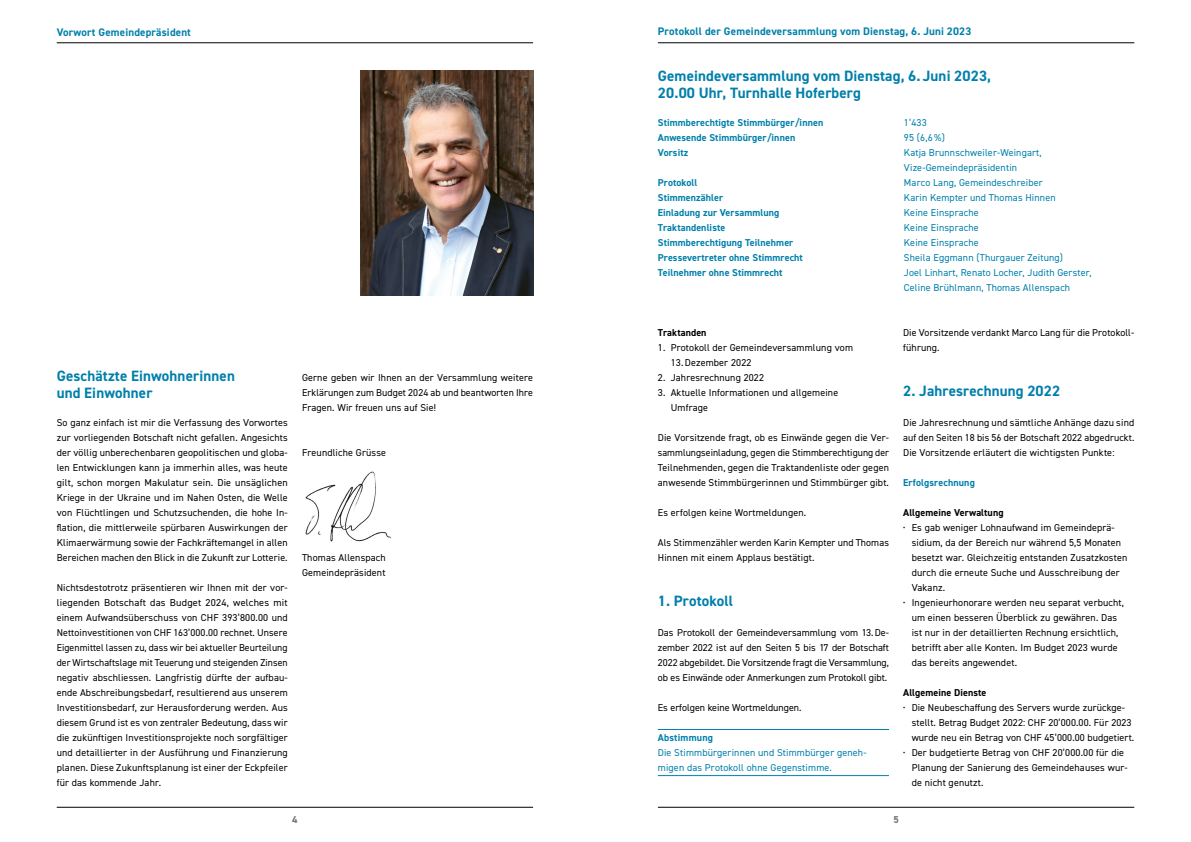
<style>
.page{position:relative;width:1191px;height:842px;background:#fff}
.page>*{position:absolute;margin:0;border:0;box-sizing:border-box;transform-origin:0 0}
.t1{font:700 15px/17px "DIN2014";letter-spacing:.01em;color:#0080ab}
.t2{font:700 11px "DIN2014";letter-spacing:.02em;color:#0080ab}
.t3{font:10px/15px "DIN2014";letter-spacing:.015em;color:#000;text-align:justify}
.t4{font:10px/15px "DIN2014";letter-spacing:.015em;color:#0080ab}
.t5{font:700 10px "DIN2014";letter-spacing:.01em;color:#0080ab}
.t6{font:700 10px "DIN2014";letter-spacing:.01em;color:#000}
.t7{font:700 10px "DIN2014";color:#77756f}
.s1{font-weight:600}
</style>
<div class="page">
<hr style="left:57px;top:807px;width:476px;height:1px;background:#000">
<hr style="left:57px;top:43px;width:476px;height:1px;background:#000">
<hr style="left:658px;top:43px;width:476px;height:1px;background:#000">
<hr style="left:658px;top:807px;width:476px;height:1px;background:#000">
<img style="left:360px;top:70px;width:173px;height:225px">
<hr style="left:658px;top:729px;width:231px;height:1px;background:#0080ab">
<hr style="left:658px;top:775px;width:231px;height:1px;background:#0080ab">
<img style="left:305px;top:471px;width:87px;height:71px">
<p class="t2" style="left:57px;top:25px;width:136px">Vorwort Gemeindepräsident</p>
<p class="t2" style="left:658px;top:24px;width:315px">Protokoll der Gemeindeversammlung vom Dienstag, 6. Juni 2023</p>
<h1 class="t1" style="left:658px;top:67px;width:335px">Gemeindeversammlung vom Dienstag, 6. Juni 2023,<br>20.00 Uhr, Turnhalle Hoferberg</h1>
<p class="t5" style="left:658px;top:116px;width:167px">Stimmberechtigte Stimmbürger/innen</p>
<p class="t4" style="left:904px;top:115px;width:24px">1’433</p>
<p class="t5" style="left:658px;top:131px;width:139px">Anwesende Stimmbürger/innen</p>
<p class="t4" style="left:904px;top:130px;width:42px">95 (6,6 %)</p>
<p class="t5" style="left:658px;top:146px;width:32px">Vorsitz</p>
<p class="t4" style="left:904px;top:145px;width:139px">Katja Brunnschweiler-Weingart,<br>Vize-Gemeindepräsidentin</p>
<p class="t5" style="left:658px;top:176px;width:41px">Protokoll</p>
<p class="t4" style="left:904px;top:175px;width:140px">Marco Lang, Gemeindeschreiber</p>
<p class="t5" style="left:658px;top:191px;width:67px">Stimmenzähler</p>
<p class="t4" style="left:904px;top:190px;width:153px">Karin Kempter und Thomas Hinnen</p>
<p class="t5" style="left:658px;top:206px;width:123px">Einladung zur Versammlung</p>
<p class="t4" style="left:904px;top:205px;width:76px">Keine Einsprache</p>
<p class="t5" style="left:658px;top:221px;width:69px">Traktandenliste</p>
<p class="t4" style="left:904px;top:220px;width:76px">Keine Einsprache</p>
<p class="t5" style="left:658px;top:236px;width:137px">Stimmberechtigung Teilnehmer</p>
<p class="t4" style="left:904px;top:235px;width:76px">Keine Einsprache</p>
<p class="t5" style="left:658px;top:251px;width:146px">Pressevertreter ohne Stimmrecht</p>
<p class="t4" style="left:904px;top:250px;width:161px">Sheila Eggmann (Thurgauer Zeitung)</p>
<p class="t5" style="left:658px;top:266px;width:126px">Teilnehmer ohne Stimmrecht</p>
<p class="t4" style="left:904px;top:265px;width:189px">Joel Linhart, Renato Locher, Judith Gerster,<br>Celine Brühlmann, Thomas Allenspach</p>
<p class="t6" style="left:658px;top:326px;width:50px">Traktanden</p>
<p class="t3" style="left:658px;top:340px;width:197px">1. Protokoll der Gemeindeversammlung vom</p>
<p class="t3" style="left:670px;top:355px;width:82px">13. Dezember 2022</p>
<p class="t3" style="left:658px;top:370px;width:108px">2. Jahresrechnung 2022</p>
<p class="t3" style="left:670px;top:385px;width:169px;text-indent:-13px">3. Aktuelle Informationen und allgemeine<br>Umfrage</p>
<p class="t3" style="left:658px;top:430px;width:233px">Die Vorsitzende fragt, ob es Einwände gegen die Ver&shy;sammlungseinladung, gegen die Stimmberechtigung der Teilnehmenden, gegen die Traktandenliste oder gegen anwesende Stimmbürgerinnen und Stimmbürger gibt.</p>
<p class="t3" style="left:658px;top:505px;width:150px">Es erfolgen keine Wortmeldungen.</p>
<p class="t3" style="left:658px;top:535px;width:232px">Als Stimmenzähler werden Karin Kempter und Thomas<br>Hinnen mit einem Applaus bestätigt.</p>
<h1 class="t1" style="left:658px;top:592px;width:77px">1. Protokoll</h1>
<p class="t3" style="left:658px;top:625px;width:233px">Das Protokoll der Gemeindeversammlung vom 13.De&shy;zember 2022 ist auf den Seiten 5 bis 17 der Botschaft 2022 abgebildet. Die Vorsitzende fragt die Versammlung, ob es Einwände oder Anmerkungen zum Protokoll gibt.</p>
<p class="t3" style="left:658px;top:700px;width:145px">Es erfolgen keine Wortmeldungen.</p>
<p class="t5" style="left:658px;top:731px;width:57px">Abstimmung</p>
<p class="t4" style="left:658px;top:745px;width:209px">Die Stimmbürgerinnen und Stimmbürger geneh&shy;migen das Protokoll ohne Gegenstimme.</p>
<p class="t3" style="left:903px;top:325px;width:232px">Die Vorsitzende verdankt Marco Lang für die Protokoll&shy;führung.</p>
<h1 class="t1" style="left:903px;top:382px;width:159px">2. Jahresrechnung 2022</h1>
<p class="t3" style="left:903px;top:415px;width:233px">Die Jahresrechnung und sämtliche Anhänge dazu sind auf den Seiten 18 bis 56 der Botschaft 2022 abgedruckt.<br>Die Vorsitzende erläutert die wichtigsten Punkte:</p>
<p class="t5" style="left:903px;top:476px;width:73px">Erfolgsrechnung</p>
<p class="t6" style="left:903px;top:506px;width:102px">Allgemeine Verwaltung</p>
<p class="t3" style="left:903px;top:520px;width:213px"><span class="s1">·</span> Es gab weniger Lohnaufwand im Gemeindeprä-</p>
<p class="t3" style="left:911px;top:535px;width:211px">sidium, da der Bereich nur während 5,5 Monaten</p>
<p class="t3" style="left:911px;top:550px;width:217px">besetzt war. Gleichzeitig entstanden Zusatzkosten</p>
<p class="t3" style="left:911px;top:565px;width:209px">durch die erneute Suche und Ausschreibung der</p>
<p class="t3" style="left:911px;top:580px;width:35px">Vakanz.</p>
<p class="t3" style="left:903px;top:595px;width:222px"><span class="s1">·</span> Ingenieurhonorare werden neu separat verbucht,</p>
<p class="t3" style="left:911px;top:610px;width:207px">um einen besseren Überblick zu gewähren. Das</p>
<p class="t3" style="left:911px;top:625px;width:208px">ist nur in der detaillierten Rechnung ersichtlich,</p>
<p class="t3" style="left:911px;top:640px;width:207px">betrifft aber alle Konten. Im Budget 2023 wurde</p>
<p class="t3" style="left:911px;top:655px;width:107px">das bereits angewendet.</p>
<p class="t6" style="left:903px;top:686px;width:85px">Allgemeine Dienste</p>
<p class="t3" style="left:903px;top:700px;width:223px"><span class="s1">·</span> Die Neubeschaffung des Servers wurde zurückge-</p>
<p class="t3" style="left:911px;top:715px;width:221px">stellt. Betrag Budget 2022: CHF 20’000.00. Für 2023</p>
<p class="t3" style="left:911px;top:730px;width:224px">wurde neu ein Betrag von CHF 45’000.00 budgetiert.</p>
<p class="t3" style="left:903px;top:745px;width:222px"><span class="s1">·</span> Der budgetierte Betrag von CHF 20’000.00 für die</p>
<p class="t3" style="left:911px;top:760px;width:217px">Planung der Sanierung des Gemeindehauses wur-</p>
<p class="t3" style="left:911px;top:775px;width:73px">de nicht genutzt.</p>
<h1 class="t1" style="left:57px;top:367px;width:180px">Geschätzte Einwohnerinnen und Einwohner</h1>
<p class="t3" style="left:57px;top:415px;width:233px">So ganz einfach ist mir die Verfassung des Vorwortes zur vorliegenden Botschaft nicht gefallen. Angesichts der völlig unberechenbaren geopolitischen und globa&shy;len Entwicklungen kann ja immerhin alles, was heute gilt, schon morgen Makulatur sein. Die unsäglichen Kriege in der Ukraine und im Nahen Osten, die Welle von Flüchtlingen und Schutzsuchenden, die hohe In&shy;flation, die mittlerweile spürbaren Auswirkungen der Klimaerwärmung sowie der Fachkräftemangel in allen Bereichen machen den Blick in die Zukunft zur Lotterie.</p>
<p class="t3" style="left:57px;top:580px;width:233px">Nichtsdestotrotz präsentieren wir Ihnen mit der vor&shy;liegenden Botschaft das Budget 2024, welches mit einem Aufwandsüberschuss von CHF 393’800.00 und Nettoinvestitionen von CHF 163’000.00 rechnet. Unsere Eigenmittel lassen zu, dass wir bei aktueller Beurteilung der Wirtschaftslage mit Teuerung und steigenden Zinsen negativ abschliessen. Langfristig dürfte der aufbau&shy;ende Abschreibungsbedarf, resultierend aus unserem Investitionsbedarf, zur Herausforderung werden. Aus diesem Grund ist es von zentraler Bedeutung, dass wir die zukünftigen Investitionsprojekte noch sorgfältiger und detaillierter in der Ausführung und Finanzierung planen. Diese Zukunftsplanung ist einer der Eckpfeiler für das kommende Jahr.</p>
<p class="t3" style="left:302px;top:370px;width:233px">Gerne geben wir Ihnen an der Versammlung weitere Erklärungen zum Budget 2024 ab und beantworten Ihre Fragen. Wir freuen uns auf Sie!</p>
<p class="t3" style="left:302px;top:445px;width:86px">Freundliche Grüsse</p>
<p class="t3" style="left:302px;top:550px;width:85px">Thomas Allenspach<br>Gemeindepräsident</p>
<p class="t7" style="left:292px;top:813px;width:7px">4</p>
<p class="t7" style="left:893px;top:813px;width:7px">5</p>
</div>
